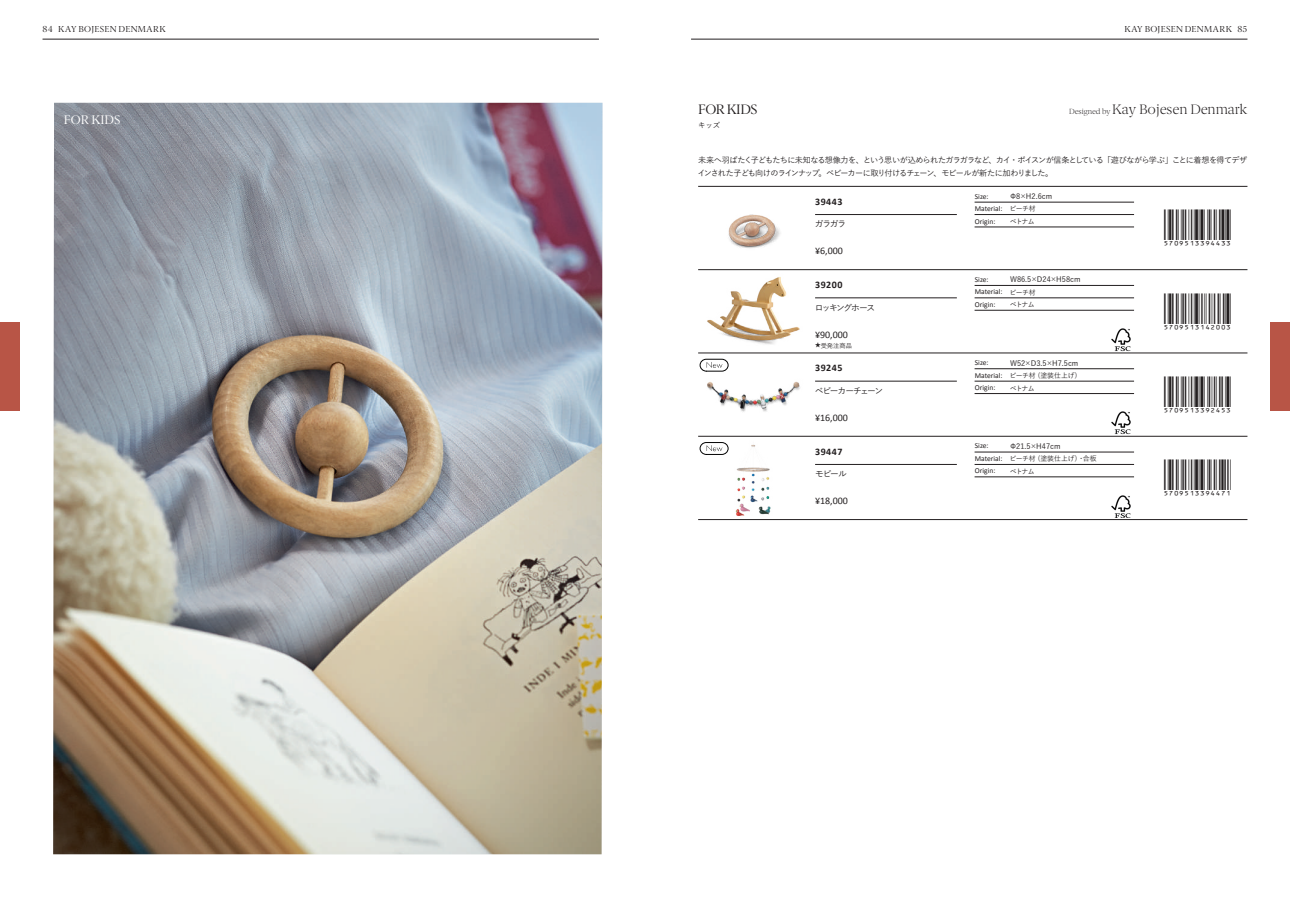
<style>
.page{position:relative;width:1290px;height:911px;background:#fff}
.page>*{position:absolute;margin:0;border:0;box-sizing:border-box;transform-origin:0 0}
.t1{font:300 13.75px "Berlingske Serif";color:#231f20}
.t2{font:13.75px "Berlingske Serif";letter-spacing:-.03em;color:#231f20}
.t3{font:12.5px "Berlingske Serif";color:#fff}
.t4{font:12.38px "ID Automation UPCEANS";color:#231f20}
.t5{font:10px "Calibri";color:#231f20}
.t6{font:700 10px "Calibri";letter-spacing:.05em;color:#231f20}
.t7{font:8.75px "Berlingske Serif";letter-spacing:.035em;color:#231f20}
.t8{font:500 8.75px "Yu Go";letter-spacing:-.14em;color:#231f20}
.t9{font:500 8.75px "Yu Go";letter-spacing:-.16em;color:#231f20}
.t10{font:500 8.12px/13.8px "Yu Go";letter-spacing:-.095em;color:#231f20}
.t11{font:7.5px/12.5px "Calibri";color:#231f20}
.t12{font:500 7.5px "Yu Go";color:#231f20}
.t13{font:500 6.88px/12.5px "Yu Go";letter-spacing:-.03em;color:#231f20}
.t14{font:500 6.88px/12.5px "Yu Go";letter-spacing:-.105em;color:#231f20}
.t15{font:500 6.88px/12.5px "Yu Go";letter-spacing:-.055em;color:#231f20}
.t16{font:500 6.25px "Yu Go";color:#231f20}
.s1{font-size:7.5px}
.s2{font-size:5.62px}
</style>
<div class="page">
<hr style="left:43px;top:39px;width:556px;height:1px;background:#231f20">
<hr style="left:691px;top:39px;width:556px;height:1px;background:#231f20">
<div style="left:1270px;top:322px;width:20px;height:89px;background:#b85546"></div>
<div style="left:0;top:322px;width:20px;height:89px;background:#b85546"></div>
<hr style="left:698px;top:186px;width:549px;height:1px;background:#231f20">
<img style="left:728px;top:214px;width:52px;height:34px">
<hr style="left:815px;top:214px;width:142px;height:1px;background:#231f20">
<hr style="left:974px;top:202px;width:160px;height:1px;background:#231f20">
<hr style="left:974px;top:214px;width:160px;height:1px;background:#231f20">
<hr style="left:974px;top:227px;width:160px;height:1px;background:#231f20">
<hr style="left:974px;top:285px;width:160px;height:1px;background:#231f20">
<hr style="left:974px;top:298px;width:160px;height:1px;background:#231f20">
<hr style="left:974px;top:310px;width:160px;height:1px;background:#231f20">
<hr style="left:974px;top:368px;width:160px;height:1px;background:#231f20">
<hr style="left:974px;top:381px;width:160px;height:1px;background:#231f20">
<hr style="left:974px;top:393px;width:160px;height:1px;background:#231f20">
<hr style="left:974px;top:452px;width:160px;height:1px;background:#231f20">
<hr style="left:974px;top:464px;width:160px;height:1px;background:#231f20">
<hr style="left:974px;top:476px;width:160px;height:1px;background:#231f20">
<hr style="left:698px;top:269px;width:549px;height:1px;background:#231f20">
<img style="left:707px;top:277px;width:93px;height:68px">
<hr style="left:815px;top:298px;width:142px;height:1px;background:#231f20">
<hr style="left:698px;top:353px;width:549px;height:1px;background:#231f20">
<img style="left:699px;top:358px;width:101px;height:54px">
<hr style="left:815px;top:381px;width:142px;height:1px;background:#231f20">
<hr style="left:698px;top:436px;width:549px;height:1px;background:#231f20">
<hr style="left:815px;top:464px;width:142px;height:1px;background:#231f20">
<hr style="left:698px;top:519px;width:549px;height:1px;background:#231f20">
<img style="left:1111px;top:328px;width:20px;height:23px">
<img style="left:1111px;top:411px;width:20px;height:23px">
<img style="left:1111px;top:495px;width:20px;height:23px">
<img style="left:53px;top:103px;width:549px;height:751px">
<svg style="left:707px;top:362px;width:15px;height:6px"></svg>
<div style="left:700px;top:359px;width:28px;height:12px;border:1px solid #030303;border-radius:6px"></div>
<img style="left:720px;top:442px;width:51px;height:74px">
<svg style="left:707px;top:445px;width:15px;height:6px"></svg>
<div style="left:700px;top:442px;width:28px;height:12px;border:1px solid #030303;border-radius:6px"></div>
<p class="t7" style="left:43px;top:23px;width:125px">84 KAY BOJESEN DENMARK</p>
<p class="t7" style="left:1124px;top:23px;width:124px">KAY BOJESEN DENMARK 85</p>
<h2 class="t3" style="left:64px;top:112px;width:58px">FOR KIDS</h2>
<h1 class="t1" style="left:1069px;top:101px;width:180px"><span class="s1">Designed by</span> Kay Bojesen Denmark</h1>
<p class="t10" style="left:697px;top:152px;width:551px">未来へ羽ばたく子どもたちに未知なる想像力を、という思いが込められたガラガラなど、カイ・ボイスンが信条としている「遊びながら学ぶ」ことに着想を得てデザインされた子ども向けのラインナップ。ベビーカーに取り付けるチェーン、モビールが新たに加わりました。</p>
<h1 class="t2" style="left:698px;top:101px;width:61px">FOR KIDS</h1>
<p class="t12" style="left:698px;top:118px;width:24px">キッズ</p>
<p class="t6" style="left:815px;top:195px;width:29px">39443</p>
<p class="t8" style="left:815px;top:216px;width:33px">ガラガラ</p>
<p class="t5" style="left:815px;top:245px;width:29px">¥6,000</p>
<p class="t11" style="left:975px;top:190px;width:29px">Size:<br>Material:<br>Origin:</p>
<p class="t12" style="left:1009px;top:189px;width:44px">Φ8×H2.6cm</p>
<p class="t14" style="left:1009px;top:202px;width:28px">ビーチ材ベトナム</p>
<h3 class="t4" style="left:1163px;top:229px;width:69px">5709513394433</h3>
<p class="t11" style="left:975px;top:273px;width:29px">Size:<br>Material:<br>Origin:</p>
<p class="t12" style="left:1010px;top:272px;width:72px">W86.5×D24×H58cm</p>
<p class="t6" style="left:815px;top:278px;width:29px">39200</p>
<p class="t14" style="left:1009px;top:285px;width:28px">ビーチ材ベトナム</p>
<p class="t9" style="left:815px;top:299px;width:62px">ロッキングホース</p>
<h3 class="t4" style="left:1163px;top:312px;width:69px">5709513142003</h3>
<p class="t6" style="left:815px;top:362px;width:29px">39245</p>
<p class="t5" style="left:815px;top:328px;width:34px">¥90,000</p>
<p class="t16" style="left:815px;top:339px;width:38px"><span class="s2">★</span>受発注商品</p>
<p class="t11" style="left:975px;top:356px;width:29px">Size:<br>Material:<br>Origin:</p>
<p class="t12" style="left:1010px;top:356px;width:70px">W52×D3.5×H7.5cm</p>
<p class="t15" style="left:1009px;top:368px;width:69px">ビーチ材 (塗装仕上げ)ベトナム</p>
<p class="t8" style="left:815px;top:383px;width:70px">ベビーカーチェーン</p>
<h3 class="t4" style="left:1163px;top:395px;width:69px">5709513392453</h3>
<p class="t6" style="left:815px;top:445px;width:29px">39447</p>
<p class="t5" style="left:815px;top:411px;width:34px">¥16,000</p>
<p class="t11" style="left:975px;top:440px;width:29px">Size:<br>Material:<br>Origin:</p>
<p class="t12" style="left:1009px;top:439px;width:53px">Φ21.5×H47cm</p>
<p class="t13" style="left:1009px;top:452px;width:89px">ビーチ材 (塗装仕上げ) ・合板ベトナム</p>
<p class="t8" style="left:815px;top:466px;width:42px">モビール　</p>
<h3 class="t4" style="left:1163px;top:478px;width:69px">5709513394471</h3>
<p class="t5" style="left:815px;top:494px;width:34px">¥18,000</p>
</div>
